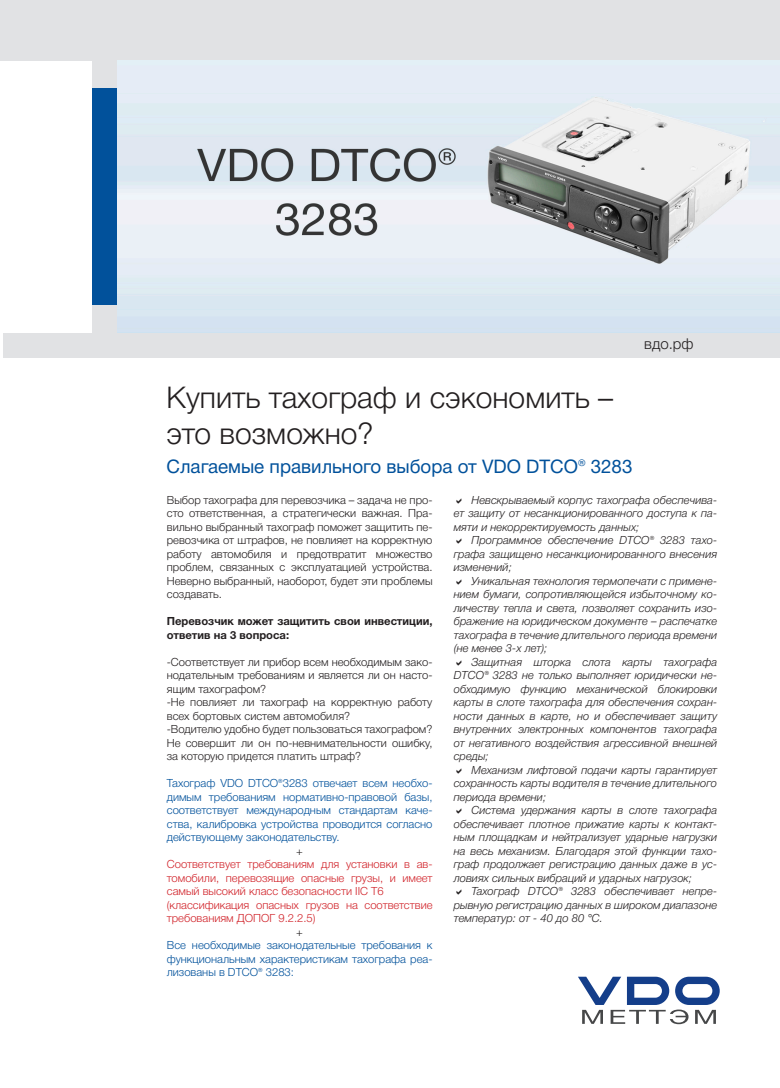
<style>
.page{position:relative;width:780px;height:1088px;background:#fff}
.page>*{position:absolute;margin:0;border:0;box-sizing:border-box;transform-origin:0 0}
.t1{font:300 30px/36px "Helvetica Neue Cyr";color:#231f20}
.t2{font:18.75px "Helvetica Neue Cyr";color:#01519b}
.t3{font:300 15px "Helvetica Neue Cyr";color:#231f20}
.t4{font:italic 300 11.25px/13.5px "Helvetica Neue Cyr";color:#231f20;text-align:justify}
.t5{font:300 11.25px/13.5px "Helvetica Neue Cyr";color:#231f20;text-align:justify}
.t6{font:300 11.25px/13.5px "Helvetica Neue Cyr";color:#01519b;text-align:justify}
.t7{font:300 11.25px/13.5px "Helvetica Neue Cyr";color:#d1232a;text-align:justify}
.t8{font:700 11.25px/13.5px "Helvetica Neue Cyr";color:#231f20}
</style>
<div class="page">
<div style="left:0;top:0;width:780px;height:60px;background:#e1e2e4"></div>
<div style="left:92px;top:43px;width:25px;height:302px;background:#e1e2e4"></div>
<div style="left:92px;top:89px;width:25px;height:216px;background:#01519b"></div>
<div style="left:4px;top:333px;width:776px;height:25px;background:#e1e2e4"></div>
<svg style="left:578px;top:977px;width:141px;height:47px"></svg>
<img style="left:118px;top:60px;width:662px;height:273px">
<p class="t3" style="left:644px;top:336px;width:51px">вдо.рф</p>
<p class="t1" style="left:167px;top:379px;width:448px">Купить тахограф и сэкономить – это возможно?</p>
<p class="t2" style="left:167px;top:456px;width:467px">Слагаемые правильного выбора от VDO DTCO® 3283</p>
<p class="t5" style="left:167px;top:493px;width:267px">Выбор тахографа для перевозчика – задача не про&shy;сто ответственная, а стратегически важная. Пра&shy;вильно выбранный тахограф поможет защитить пе&shy;ревозчика от штрафов, не повлияет на корректную работу автомобиля и предотвратит множество проблем, связанных с эксплуатацией устройства.<br>Неверно выбранный, наоборот, будет эти проблемы создавать.</p>
<p class="t8" style="left:167px;top:614px;width:267px">Перевозчик может защитить свои инвестиции, ответив на 3 вопроса:</p>
<p class="t5" style="left:167px;top:655px;width:267px">-Соответствует ли прибор всем необходимым зако&shy;нодательным требованиям и является ли он насто&shy;ящим тахографом?</p>
<p class="t5" style="left:167px;top:695px;width:267px">-Не повлияет ли тахограф на корректную работу всех бортовых систем автомобиля?</p>
<p class="t5" style="left:167px;top:722px;width:267px">-Водителю удобно будет пользоваться тахографом?<br>Не совершит ли он по-невнимательности ошибку, за которую придется платить штраф?</p>
<p class="t6" style="left:167px;top:776px;width:267px">Тахограф VDO DTCO®3283 отвечает всем необхо&shy;димым требованиям нормативно-правовой базы, соответствует международным стандартам каче&shy;ства, калибровка устройства проводится согласно действующему законодательству.</p>
<p class="t5" style="left:296px;top:844px;width:8px">+</p>
<p class="t7" style="left:167px;top:857px;width:267px">Соответствует требованиям для установки в ав&shy;томобили, перевозящие опасные грузы, и имеет самый высокий класс безопасности IIC T6</p>
<p class="t7" style="left:167px;top:898px;width:267px">(классификация опасных грузов на соответствие требованиям ДОПОГ 9.2.2.5)</p>
<p class="t5" style="left:296px;top:925px;width:8px">+</p>
<p class="t6" style="left:167px;top:938px;width:267px">Все необходимые законодательные требования к функциональным характеристикам тахографа реа&shy;лизованы в DTCO® 3283:</p>
<p class="t4" style="left:454px;top:493px;width:265px;text-indent:18px">Невскрываемый корпус тахографа обеспечива&shy;ет защиту от несанкционированного доступа к па&shy;мяти и некорректируемость данных;</p>
<p class="t4" style="left:454px;top:533px;width:265px;text-indent:18px">Программное обеспечение DTCO® 3283 тахо&shy;графа защищено несанкционированного внесения изменений;</p>
<p class="t4" style="left:454px;top:574px;width:265px;text-indent:18px">Уникальная технология термопечати с примене&shy;нием бумаги, сопротивляющейся избыточному ко&shy;личеству тепла и света, позволяет сохранить изо&shy;бражение на юридическом документе – распечатке тахографа в течение длительного периода времени (не менее 3-х лет);</p>
<p class="t4" style="left:454px;top:655px;width:265px;text-indent:18px">Защитная шторка слота карты тахографа DTCO® 3283 не только выполняет юридически не&shy;обходимую функцию механической блокировки карты в слоте тахографа для обеспечения сохран&shy;ности данных в карте, но и обеспечивает защиту внутренних электронных компонентов тахографа от негативного воздействия агрессивной внешней среды;</p>
<p class="t4" style="left:454px;top:763px;width:265px;text-indent:18px">Механизм лифтовой подачи карты гарантирует сохранность карты водителя в течение длительного периода времени;</p>
<p class="t4" style="left:454px;top:803px;width:265px;text-indent:18px">Система удержания карты в слоте тахографа обеспечивает плотное прижатие карты к контакт&shy;ным площадкам и нейтрализует ударные нагрузки на весь механизм. Благодаря этой функции тахо&shy;граф продолжает регистрацию данных даже в ус&shy;ловиях сильных вибраций и ударных нагрузок;</p>
<p class="t4" style="left:454px;top:884px;width:265px;text-indent:18px">Тахограф DTCO® 3283 обеспечивает непре&shy;рывную регистрацию данных в широком диапазоне температур: от - 40 до 80 °C.</p>
</div>
